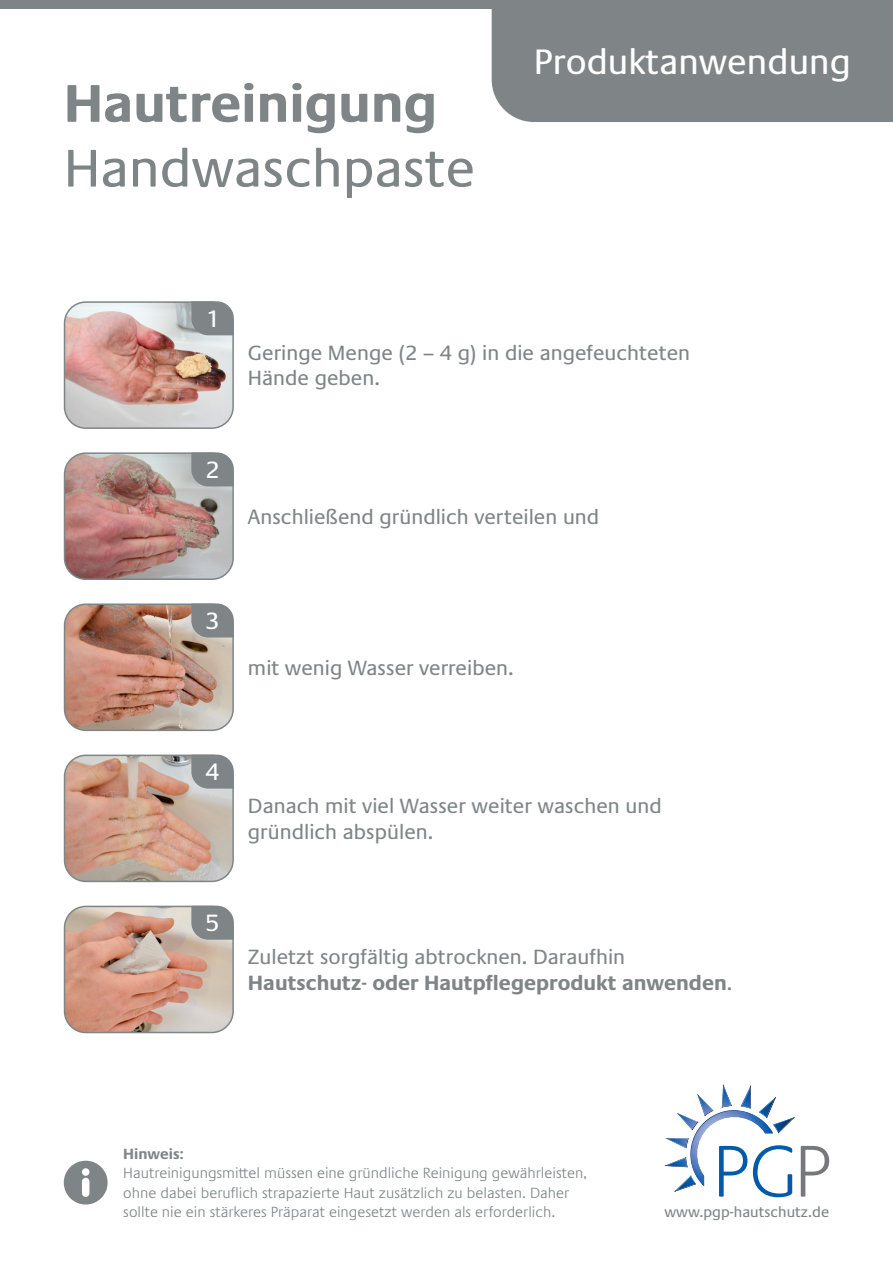
<style>
.page{position:relative;width:893px;height:1263px;background:#fff}
.page>*{position:absolute;margin:0;border:0;box-sizing:border-box;transform-origin:0 0}
.t1{font:54px "Praxis LT Pro";color:#7f8586}
.t2{font:700 54px "Praxis LT Pro";color:#7f8586}
.t3{font:36px "Praxis LT Pro";color:#fff}
.t4{font:24px "Praxis LT Pro";color:#fff}
.t5{font:21px/25.2px "Praxis LT Pro";color:#7f8586}
.t6{font:700 21px/25.2px "Praxis LT Pro";color:#7f8586}
.t7{font:300 15px/19.5px "Praxis LT Pro";color:#7f8586}
.t8{font:15px "Praxis LT Pro";color:#7f8586}
.t9{font:700 15px "Praxis LT Pro";color:#7f8586}
.s1{font-weight:400}
</style>
<div class="page">
<svg style="left:801px;top:1146px;width:28px;height:51px"></svg>
<svg style="left:664px;top:1084px;width:131px;height:113px"></svg>
<img style="left:67px;top:304px;width:164px;height:122px">
<div style="left:64px;top:301px;width:170px;height:128px;border:2px solid #7f8586;border-radius:21px"></div>
<svg style="left:191px;top:301px;width:43px;height:34px"></svg>
<img style="left:67px;top:455px;width:164px;height:122px">
<div style="left:64px;top:452px;width:170px;height:128px;border:2px solid #7f8586;border-radius:21px"></div>
<svg style="left:191px;top:452px;width:43px;height:34px"></svg>
<img style="left:65px;top:606px;width:166px;height:122px">
<div style="left:64px;top:603px;width:170px;height:128px;border:2px solid #7f8586;border-radius:21px"></div>
<svg style="left:191px;top:603px;width:43px;height:34px"></svg>
<img style="left:65px;top:757px;width:166px;height:124px">
<div style="left:64px;top:754px;width:170px;height:128px;border:2px solid #7f8586;border-radius:21px"></div>
<svg style="left:191px;top:754px;width:43px;height:35px;background:#8b9091"></svg>
<img style="left:65px;top:906px;width:166px;height:126px">
<div style="left:64px;top:906px;width:170px;height:127px;border:2px solid #7f8586;border-radius:21px"></div>
<svg style="left:191px;top:906px;width:43px;height:34px"></svg>
<div style="left:492px;top:9px;width:401px;height:113px;background:#7f8586"></div>
<div style="left:0;top:0;width:893px;height:9px;background:#7f8586"></div>
<svg style="left:64px;top:1161px;width:44px;height:43px"></svg>
<h1 class="t2" style="left:64px;top:71px;width:375px">Hautreinigung</h1>
<h1 class="t1" style="left:64px;top:137px;width:413px">Handwaschpaste</h1>
<h3 class="t4" style="left:205px;top:305px;width:16px">1</h3>
<h2 class="t3" style="left:534px;top:41px;width:318px">Produktanwendung</h2>
<h3 class="t4" style="left:205px;top:456px;width:16px">2</h3>
<h3 class="t5" style="left:248px;top:340px;width:444px">Geringe Menge (2 – 4 g) in die angefeuchteten<br>Hände geben.</h3>
<h3 class="t5" style="left:248px;top:504px;width:353px">Anschließend gründlich verteilen und</h3>
<h3 class="t4" style="left:205px;top:607px;width:16px">3</h3>
<h3 class="t5" style="left:248px;top:655px;width:267px">mit wenig Wasser verreiben.</h3>
<h3 class="t4" style="left:205px;top:758px;width:16px">4</h3>
<h3 class="t4" style="left:205px;top:909px;width:16px">5</h3>
<h3 class="t5" style="left:248px;top:794px;width:415px">Danach mit viel Wasser weiter waschen und gründlich abspülen.</h3>
<h3 class="t6" style="left:248px;top:945px;width:486px"><span class="s1">Zuletzt sorgfältig abtrocknen. Daraufhin<br></span>Hautschutz- oder Hautpflegeprodukt anwenden<span class="s1">.</span></h3>
<p class="t9" style="left:123px;top:1145px;width:62px">Hinweis:</p>
<p class="t7" style="left:123px;top:1163px;width:465px">Hautreinigungsmittel müssen eine gründliche Reinigung gewährleisten, ohne dabei beruflich strapazierte Haut zusätzlich zu belasten. Daher sollte nie ein stärkeres Präparat eingesetzt werden als erforderlich.</p>
<p class="t8" style="left:664px;top:1203px;width:166px">www.pgp-hautschutz.de</p>
</div>
